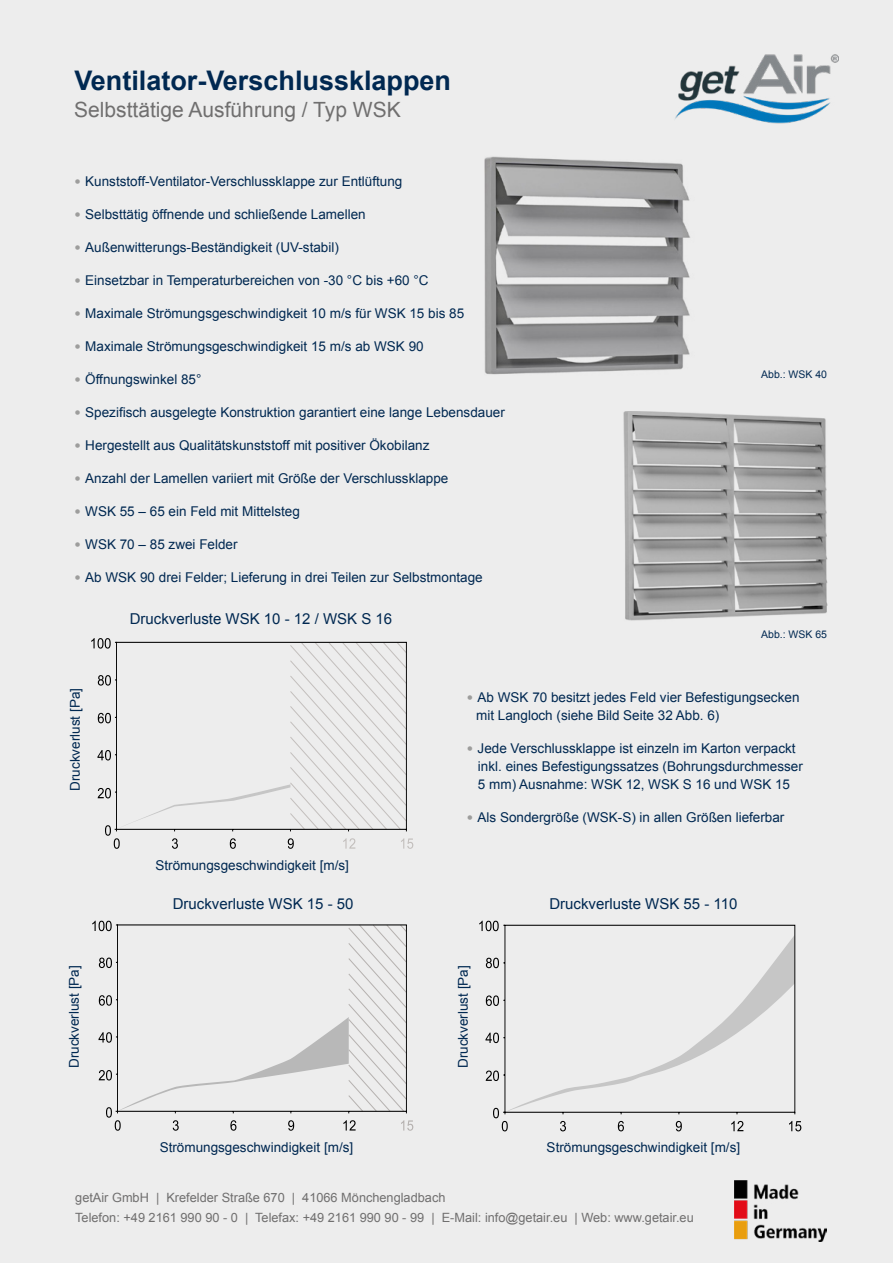
<style>
.page{position:relative;width:893px;height:1263px;background:#ededed}
.page>*{position:absolute;margin:0;border:0;box-sizing:border-box;transform-origin:0 0}
.t1{font:700 27px "Arial";color:#002851}
.t2{font:21px "Arial";color:#706f6f}
.t3{font:15px "Arial";color:#002851}
.t4{font:13.5px/18px "Arial";color:#002851}
.t5{font:12.75px/19.5px "Arial";color:#706f6f}
.t6{font:10.5px "Arial";color:#002851}
.s1{font-size:18px;color:#9d9d9c}
</style>
<div class="page">
<svg style="left:503px;top:925px;width:292px;height:190px"></svg>
<svg style="left:618px;top:1121px;width:64px;height:10px"></svg>
<svg style="left:731px;top:1121px;width:12px;height:10px"></svg>
<svg style="left:789px;top:1121px;width:12px;height:10px"></svg>
<svg style="left:479px;top:921px;width:20px;height:10px"></svg>
<svg style="left:486px;top:958px;width:13px;height:10px"></svg>
<svg style="left:485px;top:1032px;width:14px;height:11px"></svg>
<svg style="left:486px;top:1070px;width:13px;height:11px"></svg>
<svg style="left:493px;top:1108px;width:73px;height:23px"></svg>
<svg style="left:486px;top:995px;width:13px;height:11px"></svg>
<img style="left:484px;top:156px;width:206px;height:219px">
<img style="left:623px;top:411px;width:205px;height:210px">
<svg style="left:92px;top:921px;width:321px;height:210px"></svg>
<svg style="left:91px;top:638px;width:322px;height:211px"></svg>
<img style="left:675px;top:54px;width:164px;height:70px">
<img style="left:735px;top:1180px;width:92px;height:62px">
<h1 class="t1" style="left:74px;top:63px;width:378px">Ventilator-Verschlussklappen</h1>
<h2 class="t2" style="left:74px;top:96px;width:328px">Selbsttätige Ausführung / Typ WSK</h2>
<p class="t4" style="left:74px;top:173px;width:330px"><span class="s1">•</span> Kunststoff-Ventilator-Verschlussklappe zur Entlüftung</p>
<p class="t4" style="left:74px;top:206px;width:293px"><span class="s1">•</span> Selbsttätig öffnende und schließende Lamellen</p>
<p class="t4" style="left:74px;top:239px;width:266px"><span class="s1">•</span> Außenwitterungs-Beständigkeit (UV-stabil)</p>
<p class="t4" style="left:74px;top:272px;width:356px"><span class="s1">•</span> Einsetzbar in Temperaturbereichen von -30 °C bis +60 °C</p>
<p class="t4" style="left:74px;top:305px;width:391px"><span class="s1">•</span> Maximale Strömungsgeschwindigkeit 10 m/s für WSK 15 bis 85</p>
<p class="t4" style="left:74px;top:338px;width:351px"><span class="s1">•</span> Maximale Strömungsgeschwindigkeit 15 m/s ab WSK 90</p>
<p class="t4" style="left:74px;top:371px;width:129px"><span class="s1">•</span> Öffnungswinkel 85°</p>
<p class="t4" style="left:74px;top:404px;width:432px"><span class="s1">•</span> Spezifisch ausgelegte Konstruktion garantiert eine lange Lebensdauer</p>
<p class="t4" style="left:74px;top:437px;width:357px"><span class="s1">•</span> Hergestellt aus Qualitätskunststoff mit positiver Ökobilanz</p>
<p class="t4" style="left:74px;top:470px;width:376px"><span class="s1">•</span> Anzahl der Lamellen variiert mit Größe der Verschlussklappe</p>
<p class="t4" style="left:74px;top:503px;width:227px"><span class="s1">•</span> WSK 55 – 65 ein Feld mit Mittelsteg</p>
<p class="t4" style="left:74px;top:536px;width:165px"><span class="s1">•</span> WSK 70 – 85 zwei Felder</p>
<p class="t4" style="left:74px;top:569px;width:410px"><span class="s1">•</span> Ab WSK 90 drei Felder; Lieferung in drei Teilen zur Selbstmontage</p>
<p class="t3" style="left:130px;top:608px;width:264px">Druckverluste WSK 10 - 12 / WSK S 16</p>
<p class="t6" style="left:761px;top:367px;width:67px">Abb.: WSK 40</p>
<p class="t6" style="left:761px;top:627px;width:67px">Abb.: WSK 65</p>
<p class="t4" style="left:66px;top:791px;width:104px;rotate:-90deg">Druckverlust [Pa]</p>
<p class="t4" style="left:155px;top:856px;width:195px">Strömungsgeschwindigkeit [m/s]</p>
<p class="t4" style="left:476px;top:688px;width:325px;text-indent:-10px"><span class="s1">•</span> Ab WSK 70 besitzt jedes Feld vier Befestigungsecken mit Langloch (siehe Bild Seite 32 Abb. 6)</p>
<p class="t4" style="left:478px;top:739px;width:326px;text-indent:-11px"><span class="s1">•</span> Jede Verschlussklappe ist einzeln im Karton verpackt inkl. eines Befestigungssatzes (Bohrungsdurchmesser<br>5 mm) Ausnahme: WSK 12, WSK S 16 und WSK 15</p>
<p class="t4" style="left:467px;top:808px;width:319px"><span class="s1">•</span> Als Sondergröße (WSK-S) in allen Größen lieferbar</p>
<p class="t3" style="left:173px;top:893px;width:182px">Druckverluste WSK 15 - 50</p>
<p class="t3" style="left:549px;top:893px;width:190px">Druckverluste WSK 55 - 110</p>
<p class="t4" style="left:65px;top:1068px;width:104px;rotate:-90deg">Druckverlust [Pa]</p>
<p class="t4" style="left:454px;top:1068px;width:104px;rotate:-90deg">Druckverlust [Pa]</p>
<p class="t4" style="left:160px;top:1139px;width:195px">Strömungsgeschwindigkeit [m/s]</p>
<p class="t4" style="left:547px;top:1139px;width:195px">Strömungsgeschwindigkeit [m/s]</p>
<p class="t5" style="left:75px;top:1188px;width:620px">getAir GmbH | Krefelder Straße 670 | 41066 Mönchengladbach<br>Telefon: +49 2161 990 90 - 0 | Telefax: +49 2161 990 90 - 99 | E-Mail: info@getair.eu | Web: www.getair.eu</p>
</div>
